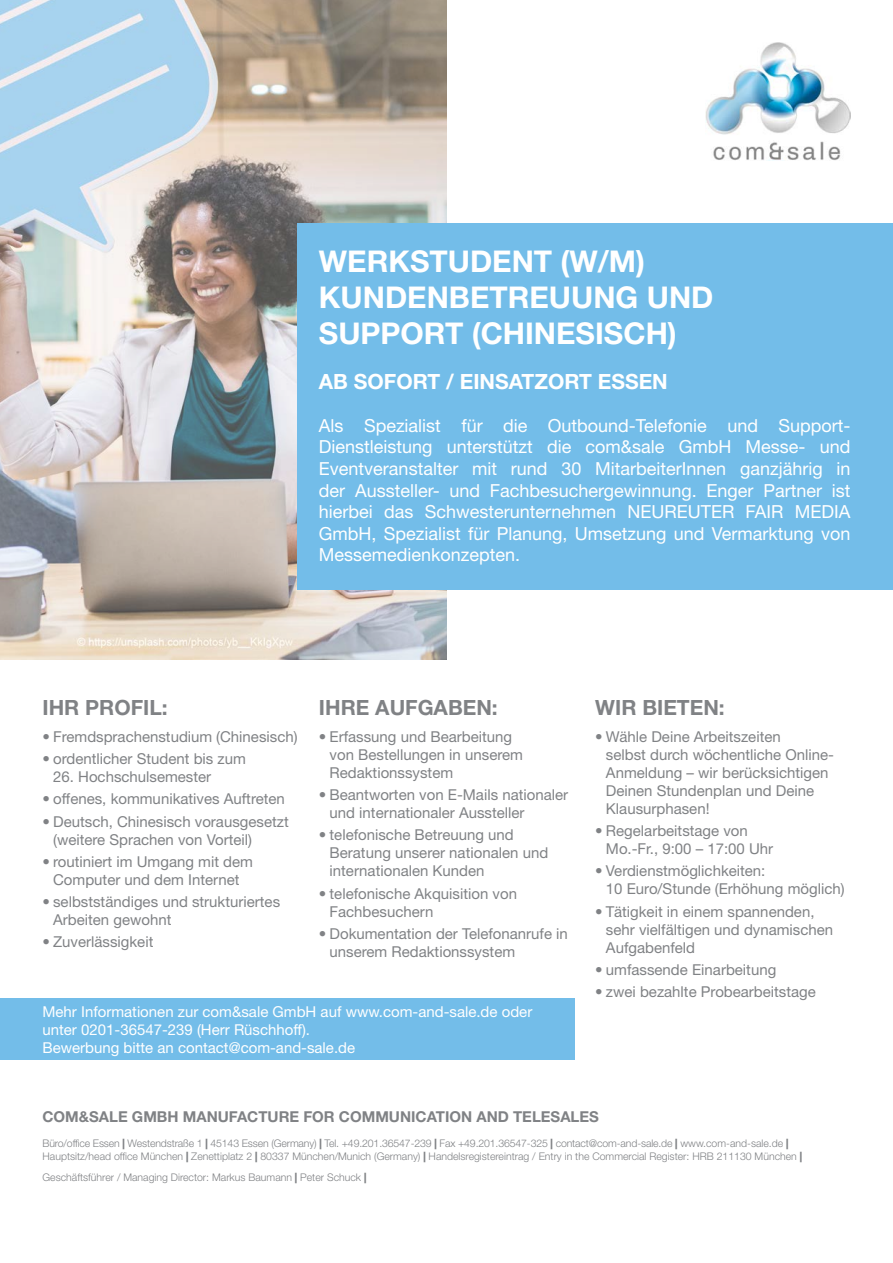
<style>
.page{position:relative;width:893px;height:1263px;background:#fff}
.page>*{position:absolute;margin:0;border:0;box-sizing:border-box;transform-origin:0 0}
.t1{font:700 30px/36px "Helvetica Neue LT Std";color:#fff}
.t2{font:700 21px "Helvetica Neue LT Std";color:#808285}
.t3{font:700 21px "Helvetica Neue LT Std";color:#fff}
.t4{font:18px/21.6px "Helvetica Neue LT Std";color:#fff;text-align:justify}
.t5{font:15px/18px "Helvetica Neue LT Std";color:#808285}
.t6{font:15px/18px "Helvetica Neue LT Std";color:#fff}
.t7{font:700 15px "Helvetica Neue LT Std";color:#808285}
.t8{font:300 10.5px/12.6px "Helvetica Neue LT Std";color:#808285}
.s1{font-weight:800}
</style>
<div class="page">
<div style="left:0;top:998px;width:574px;height:62px;background:#73bde9"></div>
<img style="left:0;top:0;width:446px;height:659px">
<div style="left:298px;top:223px;width:595px;height:367px;background:#73bde9"></div>
<img style="left:705px;top:43px;width:145px;height:117px">
<h1 class="t1" style="left:319px;top:243px;width:396px">WERKSTUDENT (W/M)<br>KUNDENBETREUUNG UND<br>SUPPORT (CH INESISCH)</h1>
<h2 class="t3" style="left:319px;top:368px;width:350px">AB SOFORT / EINSATZORT ESSEN</h2>
<p class="t4" style="left:319px;top:414px;width:533px">Als Spezialist für die Outbound-Telefonie und Support-Dienstleistung unterstützt die com&amp;sale GmbH Messe- und Eventveranstalter mit rund 30 MitarbeiterInnen ganzjährig in der Aussteller- und Fachbesuchergewinnung. Enger Partner ist hierbei das Schwesterunternehmen Neureuter</p>
<p class="t4" style="left:319px;top:501px;width:533px;text-align:left;text-indent:476px">Media<br>GmbH, Spezialist für Planung, Umsetzung und Vermarktung von<br>Messemedienkonzepten.</p>
<p class="t4" style="left:746px;top:501px;width:18px">Fair</p>
<h2 class="t2" style="left:43px;top:695px;width:127px">IH R PROFIL:</h2>
<p class="t5" style="left:43px;top:727px;width:257px">• Fremdsprachenstudium (Chinesisch)</p>
<p class="t5" style="left:43px;top:750px;width:205px">• ordentlicher Student bis zum</p>
<p class="t5" style="left:53px;top:768px;width:160px">26. Hochschulsemester</p>
<p class="t5" style="left:43px;top:790px;width:244px">• offenes, kommunikatives Auftreten</p>
<p class="t5" style="left:53px;top:812px;width:237px;text-indent:-11px">• Deutsch, Chinesisch vorausgesetzt (weitere Sprachen von Vorteil)</p>
<p class="t5" style="left:43px;top:852px;width:212px;text-align:center">• routiniert im Umgang mit dem<br>Computer und dem Internet</p>
<p class="t5" style="left:53px;top:892px;width:228px;text-indent:-11px">• selbstständiges und strukturiertes<br>Arbeiten gewohnt</p>
<p class="t5" style="left:43px;top:933px;width:112px">• Zuverlässigkeit</p>
<h2 class="t2" style="left:319px;top:695px;width:180px">IH RE AUFGABEN:</h2>
<p class="t5" style="left:330px;top:727px;width:195px;text-indent:-11px">• Erfassung und Bearbeitung von Bestellungen in unserem<br>Redaktionssystem</p>
<p class="t5" style="left:330px;top:786px;width:240px;text-indent:-11px">• Beantworten von E-Mails nationaler und internationaler Aussteller</p>
<p class="t5" style="left:330px;top:826px;width:220px;text-indent:-11px">• telefonische Betreuung und<br>Beratung unserer nationalen und internationalen Kunden</p>
<p class="t5" style="left:330px;top:884px;width:189px;text-indent:-11px">• telefonische Akquisition von<br>Fachbesuchern</p>
<p class="t5" style="left:330px;top:924px;width:240px;text-indent:-11px">• Dokumentation der Telefonanrufe in unserem Redaktionssystem</p>
<h2 class="t2" style="left:595px;top:695px;width:131px">WIR BIETEN:</h2>
<p class="t5" style="left:606px;top:727px;width:230px;text-indent:-11px">• Wähle Deine Arbeitszeiten<br>selbst durch wöchentliche Online-<br>Anmeldung – wir berücksichtigen<br>Deinen Stundenplan und Deine<br>Klausurphasen!</p>
<p class="t5" style="left:606px;top:822px;width:169px;text-indent:-11px">• Regelarbeitstage von<br>Mo.-Fr., 9:00 – 17:00 Uhr</p>
<p class="t5" style="left:606px;top:862px;width:240px;text-indent:-11px">• Verdienstmöglichkeiten:<br>10 Euro/Stunde (Erhöhung möglich)</p>
<p class="t5" style="left:606px;top:902px;width:229px;text-indent:-11px">• Tätigkeit in einem spannenden, sehr vielfältigen und dynamischen<br>Aufgabenfeld</p>
<p class="t5" style="left:595px;top:960px;width:182px">• umfassende Einarbeitung</p>
<p class="t5" style="left:595px;top:982px;width:222px">• zwei bezahlte Probearbeitstage</p>
<p class="t6" style="left:43px;top:1002px;width:491px">Mehr Informationen zur com&amp;sale GmbH auf www.com-and-sale.de oder unter 0201-36547-239 (Herr Rüschhoff).<br>Bewerbung bitte an contact@com-and-sale.de</p>
<p class="t7" style="left:43px;top:1107px;width:558px">COM&amp;SALE GMBH MANUFACTURE FOR COMMUNICATION AND TELESALES</p>
<p class="t8" style="left:43px;top:1137px;width:761px">Büro/office Essen <span class="s1">|</span> Westendstraße 1 <span class="s1">|</span> 45143 Essen (Germany) <span class="s1">|</span> Tel. +49.201.36547-239 <span class="s1">|</span> Fax +49.201.36547-325 <span class="s1">|</span> contact@com-and-sale.de <span class="s1">|</span> www.com-and-sale.de <span class="s1">|<br></span>Hauptsitz/head office München <span class="s1">|</span> Zenettiplatz 2 <span class="s1">|</span> 80337 München/Munich (Germany) <span class="s1">|</span> Handelsregistereintrag / Entry in the Commercial Register: HRB 211130 München <span class="s1">|</span></p>
<p class="t8" style="left:43px;top:1170px;width:325px">Geschäftsführer / Managing Director: Markus Baumann <span class="s1">|</span> Peter Schuck <span class="s1">|</span></p>
</div>
